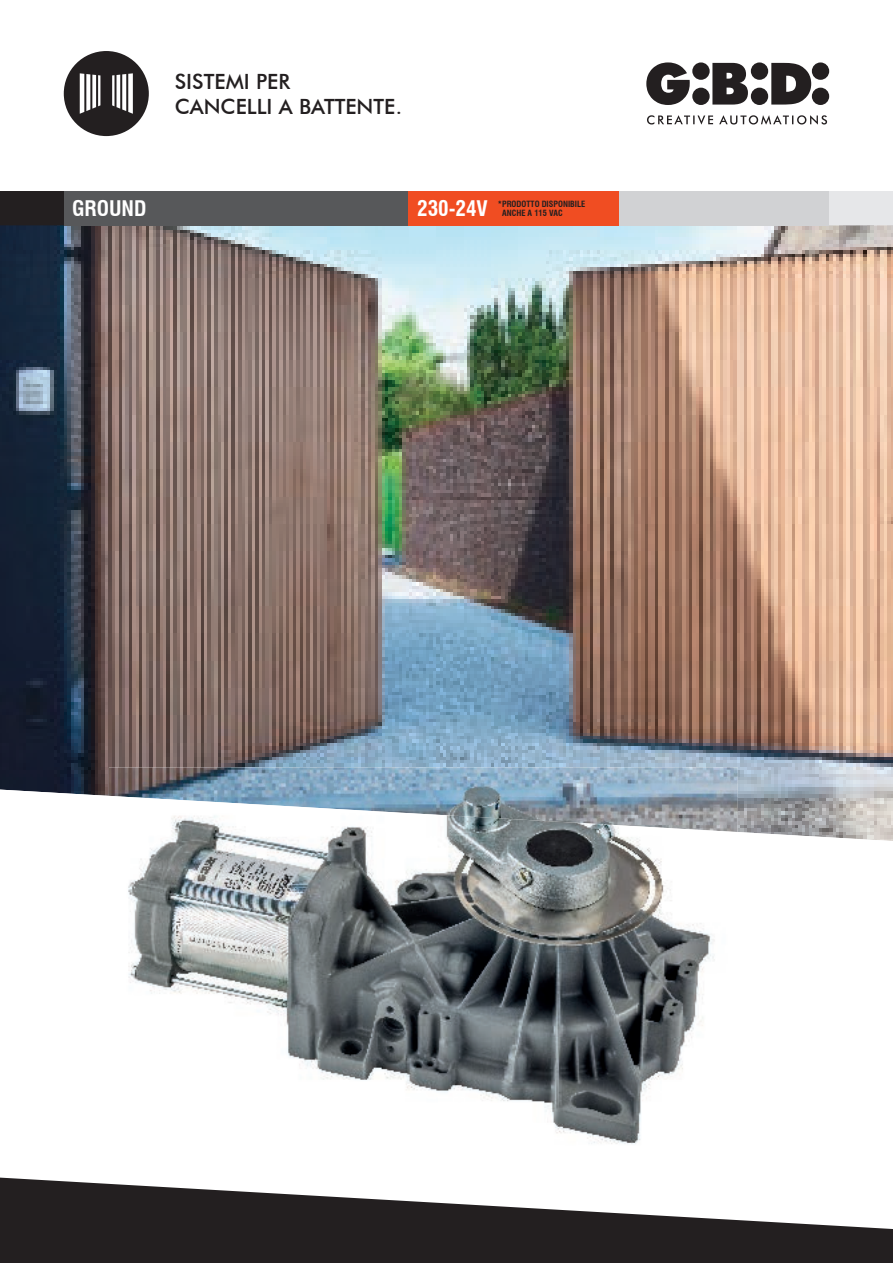
<style>
.page{position:relative;width:893px;height:1263px;background:#fff}
.page>*{position:absolute;margin:0;border:0;box-sizing:border-box;transform-origin:0 0}
.t1{font:500 21px/25.2px "Futura BT";color:#231f20}
.t2{font:700 condensed 21px "Swiss 721 BT";color:#fff}
.t3{font:700 condensed 8.4px/9px "Swiss 721 BT";color:#231f20}
</style>
<div class="page">
<div style="left:64px;top:191px;width:829px;height:34px;background:#e6e7e9"></div>
<div style="left:0;top:191px;width:64px;height:34px;background:#231f20"></div>
<svg style="left:646px;top:62px;width:183px;height:63px"></svg>
<svg style="left:0;top:1177px;width:893px;height:86px;fill:#231f20"></svg>
<img style="left:0;top:225px;width:893px;height:564px">
<svg style="left:0;top:789px;width:893px;height:52px"></svg>
<div style="left:64px;top:51px;width:85px;height:85px;background:#231f20;border-radius:50%"></div>
<svg style="left:80px;top:73px;width:53px;height:41px"></svg>
<div style="left:64px;top:191px;width:344px;height:34px;background:#57585a"></div>
<div style="left:619px;top:191px;width:210px;height:34px;background:#d1d2d4"></div>
<div style="left:408px;top:191px;width:211px;height:34px;background:#f04d22"></div>
<img style="left:109px;top:767px;width:629px;height:29px">
<img style="left:109px;top:796px;width:629px;height:348px">
<h1 class="t1" style="left:175px;top:69px;width:229px">SISTEMI PER<br>CANCELLI A BATTENTE.</h1>
<h1 class="t2" style="left:72px;top:196px;width:76px">GROUND</h1>
<h1 class="t2" style="left:417px;top:196px;width:72px">230-24V</h1>
<p class="t3" style="left:502px;top:199px;width:85px;text-indent:-4px">* PRODOTTO DISPONIBILE<br>ANCHE A 115 VAC</p>
</div>
